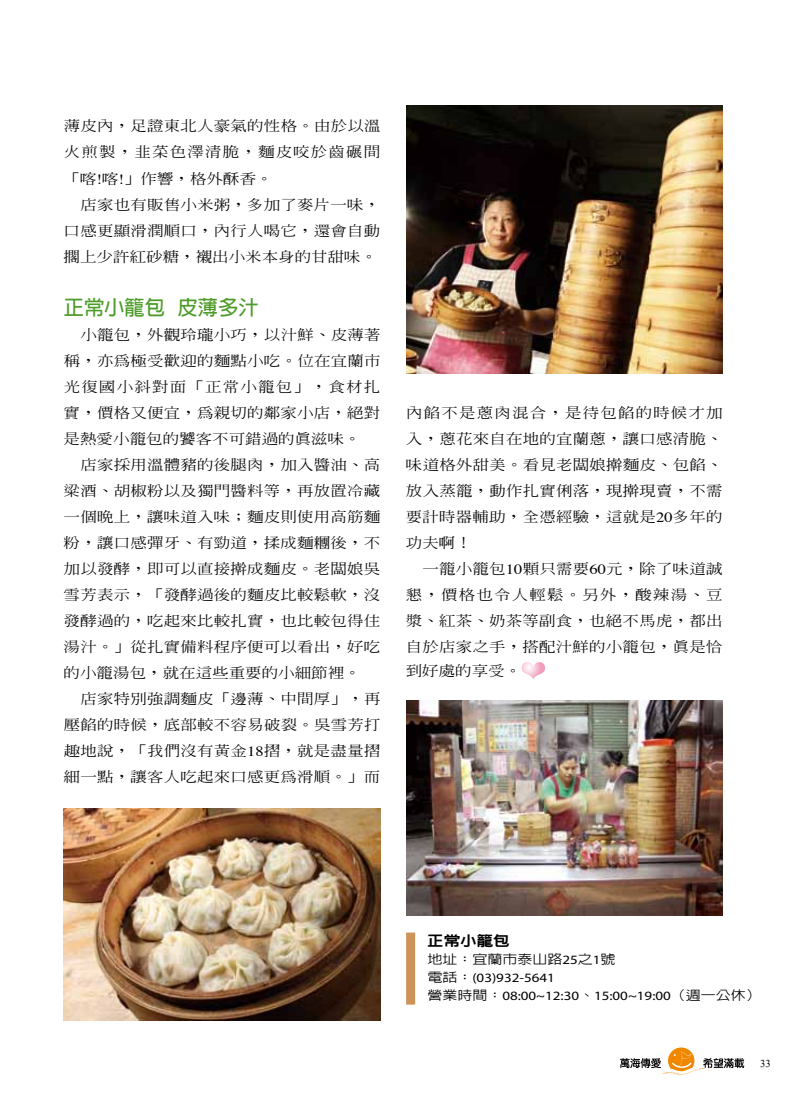
<style>
.page{position:relative;width:808px;height:1106px;background:#fff}
.page>*{position:absolute;margin:0;border:0;box-sizing:border-box;transform-origin:0 0}
.t1{font:700 20.25px "AR Hei B5";color:#4d9b28}
.t2{font:500 14.1px/26.1px "AR Ming B5";letter-spacing:.01em;color:#000;text-align:justify;scale:1.18 1}
.t3{font:800 14.1px "AR Hei B5";color:#000;scale:1.18 1}
.t4{font:12.75px/18px "Myriad Pro";color:#000;scale:1.18 1}
.t5{font:500 12.75px "AR Hei B5";color:#000;scale:1.18 1}
.t6{font:10.5px "Times New Roman";color:#000}
.s1{font-family:"Times";font-weight:400}
.s2{font-family:"AR Ming B5 HK"}
.s3{font-family:"Myriad Pro";font-weight:400}
.s4{font-family:"AR Hei B5";font-weight:500}
</style>
<div class="page">
<img style="left:522px;top:662px;width:23px;height:17px">
<div style="left:406px;top:932px;width:9px;height:72px;background:#cd9359"></div>
<img style="left:64px;top:808px;width:317px;height:212px">
<img style="left:406px;top:701px;width:317px;height:214px">
<img style="left:406px;top:105px;width:317px;height:269px">
<svg style="left:620px;top:1047px;width:124px;height:29px"></svg>
<p class="t2" style="left:64px;top:113px;width:270px">薄皮內，足證東北人豪氣的性格。由於以溫火煎製，韭菜色澤清脆，麵皮咬於齒碾間「喀<span class="s1">!</span>喀<span class="s1">!</span>」作響，格外酥香。</p>
<p class="t2" style="left:64px;top:191px;width:270px;text-indent:17px">店家也有販售小米粥，多加了麥片一味，口感更顯滑潤順口，內行人喝它，還會自動擱上少許紅砂糖，襯出小米本身的甘甜味。</p>
<h1 class="t1" style="left:64px;top:297px;width:196px">正常小籠包 皮薄多汁</h1>
<p class="t2" style="left:64px;top:321px;width:270px;text-indent:17px">小籠包，外觀玲瓏小巧，以汁鮮、皮薄著稱，亦為極受歡迎的麵點小吃。位在宜蘭市光復國小斜對面「正常小籠包」，食材扎實，價格又便宜，為親切的鄰家小店，絕對是熱愛小籠包的饕客不可錯過的真滋味。</p>
<p class="t2" style="left:64px;top:451px;width:270px;text-indent:17px">店家採用溫體豬的後腿肉，加入醬油、高粱酒、胡椒粉以及獨門醬料等，再放置冷藏一個晚上，讓味道入味；麵皮則使用高筋麵粉，讓口感彈牙、有勁道，揉成麵糰後，不加以發酵，即可以直接<span class="s2">擀</span>成麵皮。老闆娘吳雪芳表示，「發酵過後的麵皮比較鬆軟，沒發酵過的，吃起來比較扎實，也比較包得住湯汁。」從扎實備料程序便可以看出，好吃的小籠湯包，就在這些重要的小細節裡。</p>
<p class="t2" style="left:64px;top:686px;width:270px;text-indent:17px">店家特別強調麵皮「邊薄、中間厚」，再壓餡的時候，底部較不容易破裂。吳雪芳打趣地說，「我們沒有黃金<span class="s1">18</span>摺，就是盡量摺細一點，讓客人吃起來口感更為滑順。」而</p>
<p class="t2" style="left:406px;top:399px;width:270px">內餡不是蔥肉混合，是待包餡的時候才加入，蔥花來自在地的宜蘭蔥，讓口感清脆、味道格外甜美。看見老闆娘<span class="s2">擀</span>麵皮、包餡、放入蒸籠，動作扎實俐落，現<span class="s2">擀</span>現賣，不需要計時器輔助，全憑經驗，這就是<span class="s1">20</span>多年的功夫啊！</p>
<p class="t2" style="left:406px;top:555px;width:270px;text-indent:17px">一籠小籠包<span class="s1">10</span>顆只需要<span class="s1">60</span>元，除了味道誠懇，價格也令人輕鬆。另外，酸辣湯、豆漿、紅茶、奶茶等副食，也絕不馬虎，都出自於店家之手，搭配汁鮮的小籠包，真是恰</p>
<p class="t2" style="left:406px;top:657px;width:99px">到好處的享受。</p>
<p class="t3" style="left:427px;top:933px;width:71px">正常小籠包</p>
<p class="t5" style="left:427px;top:953px;width:161px">地址：宜蘭市泰山路<span class="s3">25</span>之<span class="s3">1</span>號</p>
<p class="t4" style="left:427px;top:968px;width:284px"><span class="s4">電話：</span>(03)932-5641<br><span class="s4">營業時間：</span>08:00~12:30<span class="s4">、</span>15:00~19:00<span class="s4">（週一公休）</span></p>
<p class="t6" style="left:760px;top:1056px;width:12px">33</p>
</div>
